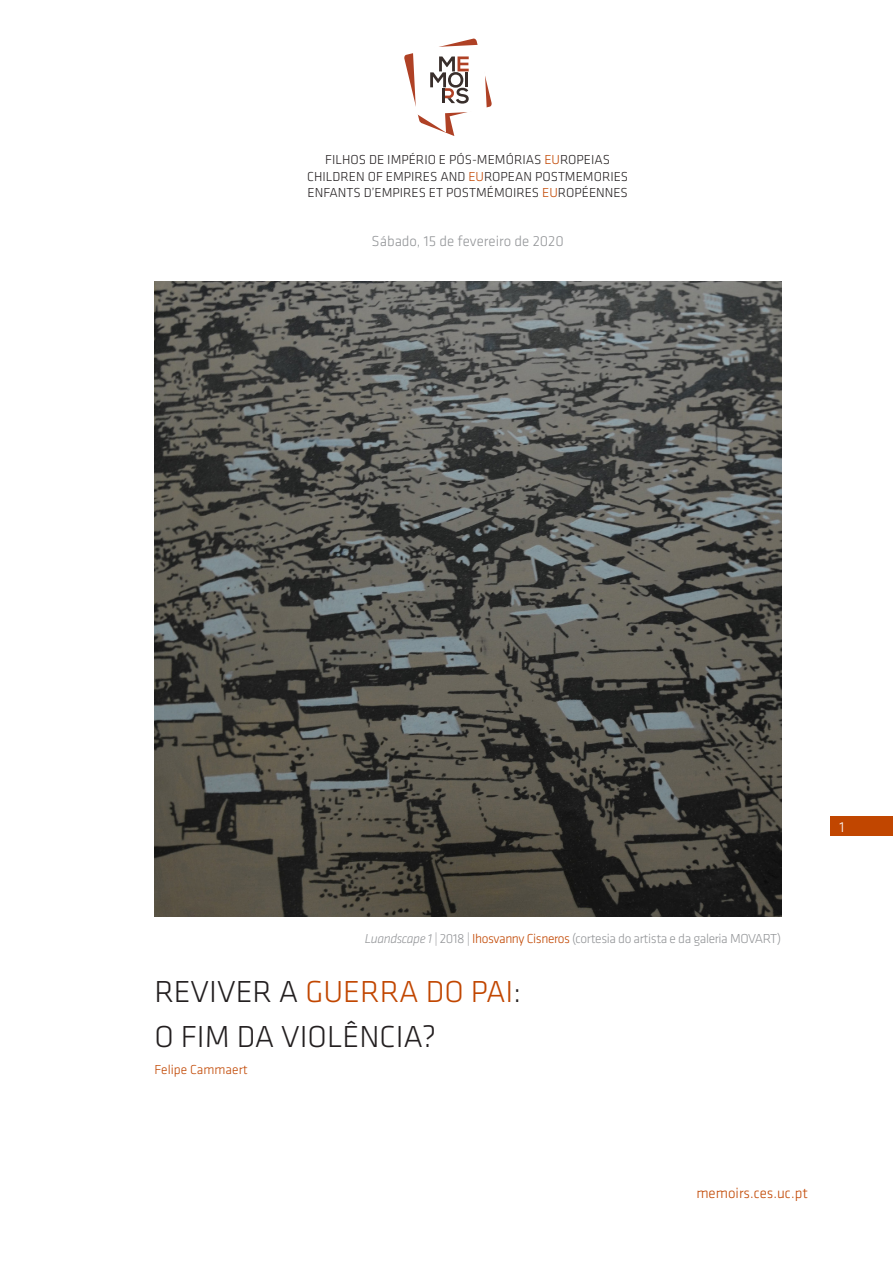
<style>
.page{position:relative;width:893px;height:1263px;background:#fff}
.page>*{position:absolute;margin:0;border:0;box-sizing:border-box;transform-origin:0 0}
.t1{font:300 31.5px/45px "Klavika";color:#231f20}
.t2{font:300 15px "Klavika";color:#939598}
.t3{font:300 15px "Klavika";color:#c14600}
.t4{font:300 15px "Klavika";color:#fff}
.t5{font:300 13.5px/16.5px "Klavika";color:#231f20;text-align:center}
.t6{font:300 13.5px "Klavika";letter-spacing:-.03em;color:#939598}
.t7{font:300 13.5px "Klavika";color:#c14600}
.s1{color:#c14600}
.s2{font-style:italic}
</style>
<div class="page">
<div style="left:830px;top:817px;width:63px;height:19px;background:#c14600"></div>
<svg style="left:404px;top:38px;width:88px;height:98px"></svg>
<hr style="left:442px;top:88px;width:3px;height:15px;background:#382d2a">
<img style="left:154px;top:281px;width:627px;height:635px">
<p class="t5" style="left:307px;top:152px;width:322px">FILHOS DE IMPÉRIO E PÓS-MEMÓRIAS <span class="s1">EU</span>ROPEIAS<br>CHILDREN OF EMPIRES AND <span class="s1">EU</span>ROPEAN POSTMEMORIES<br>ENFANTS D’EMPIRES ET POSTMÉMOIRES <span class="s1">EU</span>ROPÉENNES</p>
<p class="t2" style="left:372px;top:233px;width:194px">Sábado, 15 de fevereiro de 2020</p>
<p class="t6" style="left:365px;top:931px;width:418px"><span class="s2">Luandscape 1</span> | 2018 | <span class="s1">Ihosvanny Cisneros</span> (cortesia do artista e da galeria MOVART)</p>
<h1 class="t1" style="left:154px;top:969px;width:368px">REVIVER A <span class="s1">GUERRA DO PAI</span>:<br>O FIM DA VIOLÊNCIA?</h1>
<p class="t7" style="left:154px;top:1062px;width:95px">Felipe Cammaert</p>
<p class="t4" style="left:840px;top:819px;width:6px">1</p>
<p class="t3" style="left:696px;top:1185px;width:113px">memoirs.ces.uc.pt</p>
</div>
